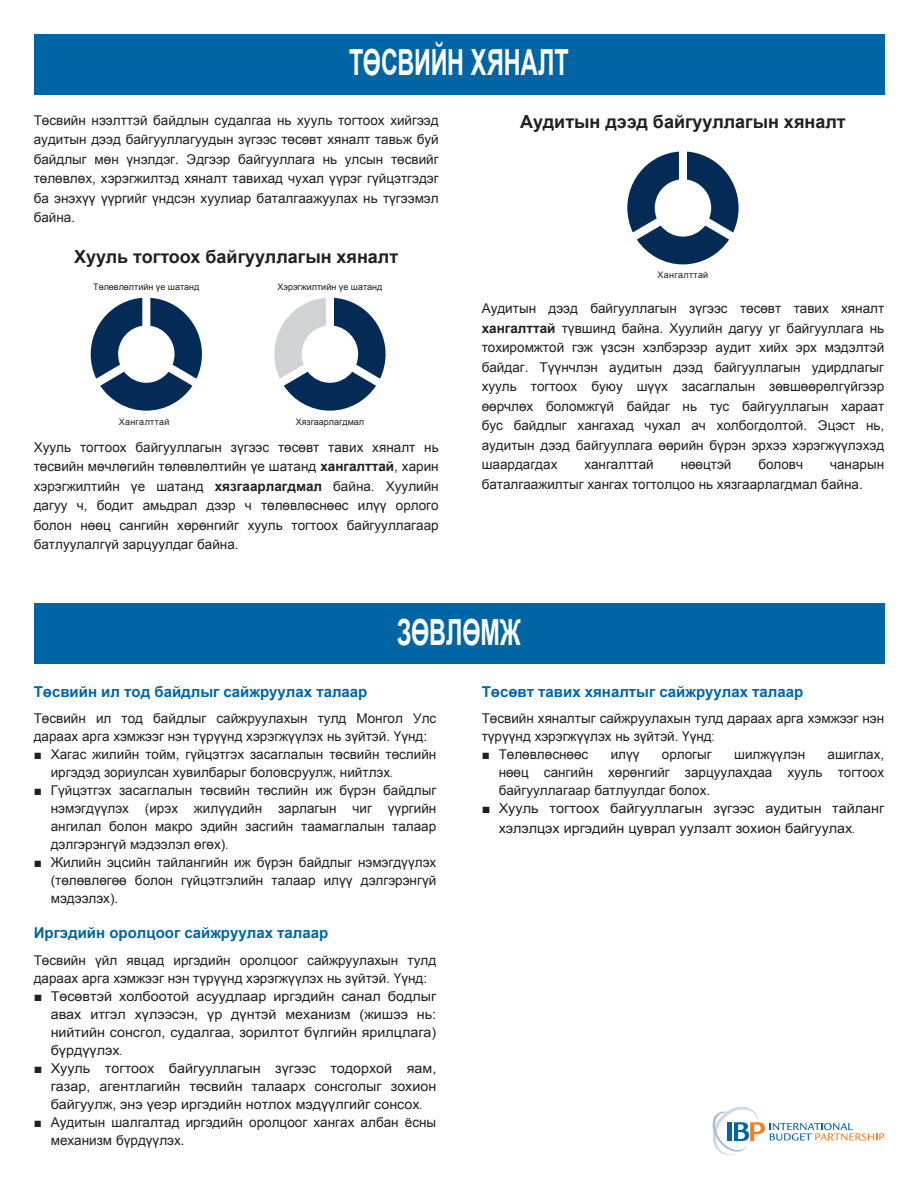
<style>
.page{position:relative;width:918px;height:1188px;background:#fff}
.page>*{position:absolute;margin:0;border:0;box-sizing:border-box;transform-origin:0 0}
.t1{font:700 36px "Arial";letter-spacing:-.01em;color:#fff;scale:.65 1}
.t2{font:700 18px "Arial";color:#221f1f}
.t3{font:700 15px "Arial";color:#0065a4}
.t4{font:13.5px/19.5px "Arial";color:#221f1f;text-align:justify}
.t5{font:13.5px/18px "Arial";color:#221f1f;text-align:justify;scale:1.06 1}
.t6{font:13.5px/19.5px "Arial";color:#221f1f;scale:1.07 1}
.t7{font:9px "Arial";color:#221f1f}
.t8{font:9px "Arial";letter-spacing:.03em;color:#221f1f}
.s1{font-weight:700}
</style>
<div class="page">
<svg style="left:712px;top:1107px;width:172px;height:48px"></svg>
<svg style="left:627px;top:152px;width:112px;height:112px"></svg>
<svg style="left:274px;top:298px;width:112px;height:113px"></svg>
<svg style="left:91px;top:298px;width:111px;height:113px"></svg>
<div style="left:34px;top:604px;width:850px;height:60px;background:#0065a4"></div>
<div style="left:34px;top:34px;width:850px;height:60px;background:#0065a4"></div>
<h1 class="t1" style="left:349px;top:39px;width:339px">ТӨСВИЙН ХЯНАЛТ</h1>
<p class="t4" style="left:34px;top:110px;width:407px">Төсвийн нээлттэй байдлын судалгаа нь хууль тогтоох хийгээд аудитын дээд байгууллагуудын зүгээс төсөвт хяналт тавьж буй байдлыг мөн үнэлдэг. Эдгээр байгууллага нь улсын төсвийг төлөвлөх, хэрэгжилтэд хяналт тавихад чухал үүрэг гүйцэтгэдэг ба энэхүү үүргийг үндсэн хуулиар баталгаажуулах нь түгээмэл байна.</p>
<h2 class="t2" style="left:74px;top:245px;width:325px">Хууль тогтоох байгууллагын хяналт</h2>
<p class="t7" style="left:93px;top:281px;width:108px">Төлөвлөлтийн үе шатанд</p>
<p class="t8" style="left:119px;top:416px;width:52px">Хангалттай</p>
<p class="t7" style="left:277px;top:281px;width:106px">Хэрэгжилтийн үе шатанд</p>
<p class="t7" style="left:296px;top:416px;width:70px">Хязгаарлагдмал</p>
<p class="t4" style="left:34px;top:437px;width:407px">Хууль тогтоох байгууллагын зүгээс төсөвт тавих хяналт нь төсвийн мөчлөгийн төлөвлөлтийн үе шатанд <span class="s1">хангалттай</span>, харин хэрэгжилтийн үе шатанд <span class="s1">хязгаарлагдмал</span> байна. Хуулийн дагуу ч, бодит амьдрал дээр ч төлөвлөснөөс илүү орлого болон нөөц сангийн хөрөнгийг хууль тогтоох байгууллагаар батлуулалгүй зарцуулдаг байна.</p>
<h2 class="t2" style="left:520px;top:110px;width:327px">Аудитын дээд байгууллагын хяналт</h2>
<p class="t8" style="left:658px;top:269px;width:52px">Хангалттай</p>
<p class="t4" style="left:482px;top:299px;width:404px">Аудитын дээд байгууллагын зүгээс төсөвт тавих хяналт <span class="s1">хангалттай</span> түвшинд байна. Хуулийн дагуу уг байгууллага нь тохиромжтой гэж үзсэн хэлбэрээр аудит хийх эрх мэдэлтэй байдаг. Түүнчлэн аудитын дээд байгууллагын удирдлагыг хууль тогтоох буюу шүүх засаглалын зөвшөөрөлгүйгээр өөрчлөх боломжгүй байдаг нь тус байгууллагын хараат бус байдлыг хангахад чухал ач холбогдолтой. Эцэст нь, аудитын дээд байгууллага өөрийн бүрэн эрхээ хэрэгжүүлэхэд шаардагдах</p>
<p class="t4" style="left:584px;top:455px;width:71px">хангалттай</p>
<p class="t4" style="left:681px;top:455px;width:52px">нөөцтэй</p>
<p class="t4" style="left:758px;top:455px;width:46px">боловч</p>
<p class="t4" style="left:482px;top:455px;width:404px;text-indent:348px">чанарын баталгаажилтыг хангах тогтолцоо нь хязгаарлагдмал байна.</p>
<h1 class="t1" style="left:397px;top:608px;width:192px">ЗӨВЛӨМЖ</h1>
<p class="t3" style="left:34px;top:681px;width:335px">Төсвийн ил тод байдлыг сайжруулах талаар</p>
<p class="t4" style="left:34px;top:709px;width:404px;line-height:18px">Төсвийн ил тод байдлыг сайжруулахын тулд Монгол Улс дараах арга хэмжээг нэн түрүүнд хэрэгжүүлэх нь зүйтэй. Үүнд:</p>
<p class="t4" style="left:51px;top:745px;width:387px;line-height:18px;text-indent:-17px">■ Хагас жилийн тойм, гүйцэтгэх засаглалын төсвийн төслийн иргэдэд зориулсан хувилбарыг боловсруулж, нийтлэх.</p>
<p class="t4" style="left:51px;top:781px;width:387px;line-height:18px;text-indent:-17px">■ Гүйцэтгэх засаглалын төсвийн төслийн иж бүрэн байдлыг нэмэгдүүлэх (ирэх жилүүдийн зарлагын чиг үүргийн ангилал болон макро эдийн засгийн таамаглалын талаар дэлгэрэнгүй мэдээлэл өгөх).</p>
<p class="t4" style="left:51px;top:853px;width:387px;line-height:18px;text-indent:-17px">■ Жилийн эцсийн тайлангийн иж бүрэн байдлыг нэмэгдүүлэх (төлөвлөгөө болон гүйцэтгэлийн талаар илүү дэлгэрэнгүй мэдээлэх).</p>
<p class="t3" style="left:34px;top:923px;width:296px">Иргэдийн оролцоог сайжруулах талаар</p>
<p class="t4" style="left:34px;top:951px;width:404px;line-height:18px">Төсвийн үйл явцад иргэдийн оролцоог сайжруулахын тулд дараах арга хэмжээг нэн түрүүнд хэрэгжүүлэх нь зүйтэй. Үүнд:</p>
<p class="t5" style="left:51px;top:987px;width:365px;text-indent:-17px">■ Төсөвтэй холбоотой асуудлаар иргэдийн санал бодлыг авах итгэл хүлээсэн, үр дүнтэй механизм (жишээ нь: нийтийн сонсгол, судалгаа, зорилтот бүлгийн ярилцлага) бүрдүүлэх.</p>
<p class="t5" style="left:51px;top:1059px;width:365px;text-indent:-17px">■ Хууль тогтоох байгууллагын зүгээс тодорхой яам, газар, агентлагийн төсвийн талаарх сонсголыг зохион байгуулж, энэ үеэр иргэдийн нотлох мэдүүлгийг сонсох.</p>
<p class="t4" style="left:51px;top:1113px;width:387px;line-height:18px;text-indent:-17px">■ Аудитын шалгалтад иргэдийн оролцоог хангах албан ёсны механизм бүрдүүлэх.</p>
<p class="t3" style="left:482px;top:681px;width:323px">Төсөвт тавих хяналтыг сайжруулах талаар</p>
<p class="t4" style="left:482px;top:709px;width:404px;line-height:18px">Төсвийн хяналтыг сайжруулахын тулд дараах арга хэмжээг нэн түрүүнд хэрэгжүүлэх нь зүйтэй. Үүнд:</p>
<p class="t4" style="left:482px;top:745px;width:108px">■ Төлөвлөснөөс</p>
<p class="t4" style="left:611px;top:745px;width:30px">илүү</p>
<p class="t4" style="left:662px;top:745px;width:51px">орлогыг</p>
<p class="t4" style="left:734px;top:745px;width:72px">шилжүүлэн</p>
<p class="t4" style="left:499px;top:745px;width:387px;line-height:18px;text-indent:329px">ашиглах, нөөц сангийн хөрөнгийг зарцуулахдаа хууль тогтоох байгууллагаар батлуулдаг болох.</p>
<p class="t6" style="left:499px;top:799px;width:362px;text-indent:-17px">■ Хууль тогтоох байгууллагын зүгээс аудитын тайланг хэлэлцэх иргэдийн цуврал уулзалт зохион байгуулах.</p>
</div>
